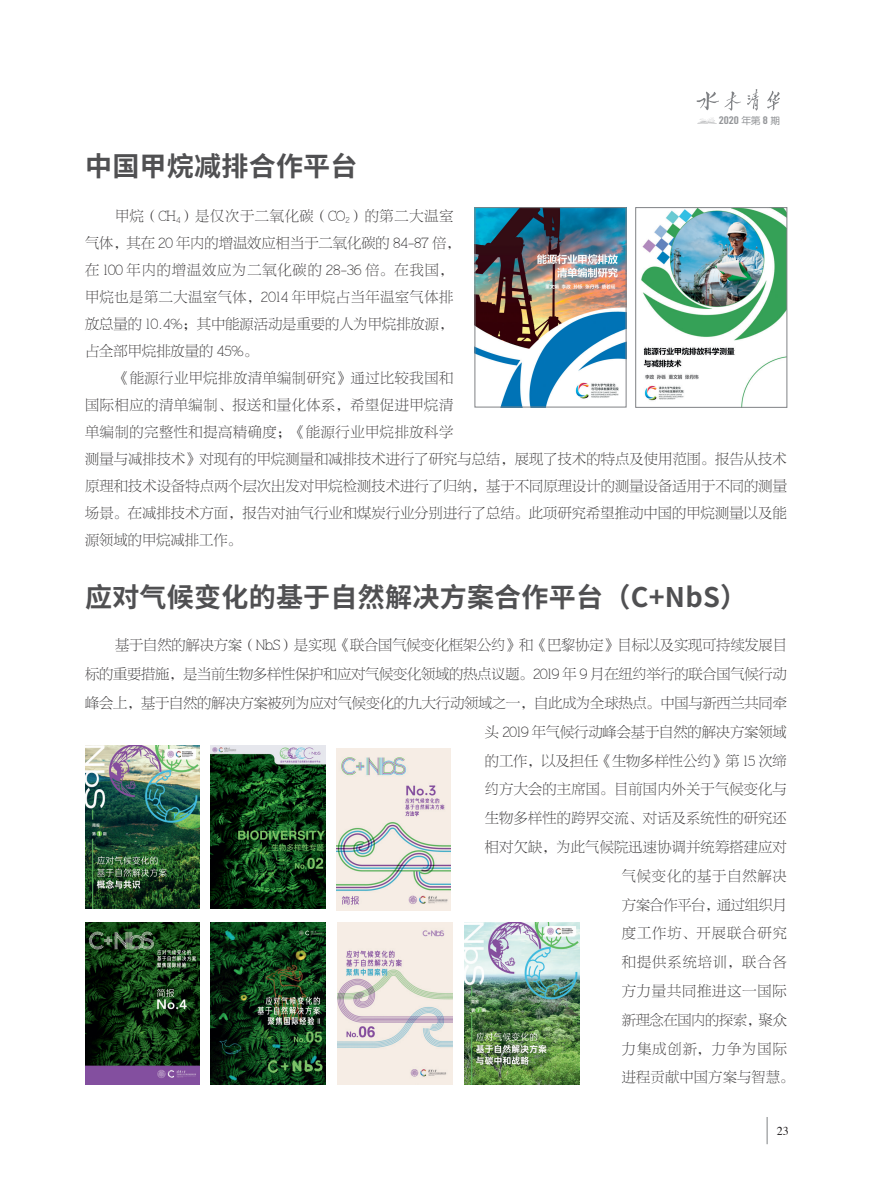
<style>
.page{position:relative;width:872px;height:1191px;background:#fff}
.page>*{position:absolute;margin:0;border:0;box-sizing:border-box;transform-origin:0 0}
.文章标题{font:700 27px "Source Han Sans CN";letter-spacing:.01em;color:#505052}
.正文字体{font:14.25px/27px "FZNBSJW GB1 0";letter-spacing:.005em;color:#312f30}
.正文字体-2{font:14.25px "FZNBSJW GB1 0";letter-spacing:-.015em;color:#312f30}
.正文字体-3{font:14.25px "FZNBSJW GB1 0";letter-spacing:.065em;color:#312f30}
.正文字体-4{font:14.25px "FZNBSJW GB1 0";letter-spacing:-.025em;color:#312f30}
.正文字体-5{font:14.25px "FZNBSJW GB1 0";letter-spacing:.06em;color:#312f30}
.t1{font:12px "Times";color:#231f20}
.t2{font:700 10.8px "DIN Condensed";color:#939598;scale:1.25 1}
.s1{font-family:"FZY3 JW GB1 0";font-weight:400;font-size:9.6px}
</style>
<div class="page">
<svg style="left:767px;top:1117px;width:1px;height:27px"></svg>
<svg style="left:696px;top:91px;width:45px;height:20px"></svg>
<svg style="left:747px;top:89px;width:12px;height:22px"></svg>
<svg style="left:767px;top:91px;width:13px;height:19px"></svg>
<svg style="left:697px;top:117px;width:20px;height:7px"></svg>
<img style="left:477px;top:209px;width:147px;height:196px">
<div style="left:475px;top:207px;width:151px;height:200px;border:1px solid #808285"></div>
<img style="left:641px;top:209px;width:144px;height:196px">
<div style="left:635px;top:207px;width:152px;height:200px;border:1px solid #808285"></div>
<img style="left:85px;top:746px;width:115px;height:162px">
<img style="left:211px;top:746px;width:115px;height:162px">
<img style="left:210px;top:922px;width:115px;height:162px">
<img style="left:337px;top:922px;width:115px;height:162px">
<img style="left:336px;top:748px;width:115px;height:162px">
<img style="left:85px;top:922px;width:115px;height:162px">
<img style="left:464px;top:922px;width:115px;height:162px">
<p class="文章标题" style="left:85px;top:151px;width:274px">中国甲烷减排合作平台</p>
<p class="t2" style="left:719px;top:113px;width:50px">2020 <span class="s1">年第</span> 8 <span class="s1">期</span></p>
<p class="正文字体" style="left:85px;top:203px;width:377px;text-indent:30px">甲烷（CH<sub>4</sub>）是仅次于二氧化碳（CO<sub>2</sub>）的第二大温室气体，其在 20 年内的增温效应相当于二氧化碳的 84-87 倍，在 100 年内的增温效应为二氧化碳的 28-36 倍。在我国，甲烷也是第二大温室气体，2014 年甲烷占当年温室气体排放总量的 10.4%；其中能源活动是重要的人为甲烷排放源，占全部甲烷排放量的 45%。</p>
<p class="正文字体" style="left:85px;top:365px;width:703px;text-indent:30px">《能源行业甲烷排放清单编制研究》通过比较我国和<br>国际相应的清单编制、报送和量化体系，希望促进甲烷清<br>单编制的完整性和提高精确度；《能源行业甲烷排放科学<br>测量与减排技术》对现有的甲烷测量和减排技术进行了研究与总结，展现了技术的特点及使用范围。报告从技术原理和技术设备特点两个层次出发对甲烷检测技术进行了归纳，基于不同原理设计的测量设备适用于不同的测量场景。在减排技术方面，报告对油气行业和煤炭行业分别进行了总结。此项研究希望推动中国的甲烷测量以及能源领域的甲烷减排工作。</p>
<p class="文章标题" style="left:85px;top:581px;width:663px">应对气候变化的基于自然解决方案合作平台（C+NbS）</p>
<p class="正文字体" style="left:115px;top:632px;width:673px">基于自然的解决方案（NbS）是实现《联合国气候变化框架公约》和《巴黎协定》目标以及实现可持续发展目</p>
<p class="正文字体-2" style="left:85px;top:667px;width:703px">标的重要措施，是当前生物多样性保护和应对气候变化领域的热点议题。2019 年 9 月在纽约举行的联合国气候行动</p>
<p class="正文字体-2" style="left:85px;top:695px;width:703px">峰会上，基于自然的解决方案被列为应对气候变化的九大行动领域之一，自此成为全球热点。中国与新西兰共同牵</p>
<p class="正文字体" style="left:485px;top:718px;width:303px">头 2019 年气候行动峰会基于自然的解决方案领域</p>
<p class="正文字体" style="left:485px;top:747px;width:303px">的工作，以及担任《生物多样性公约》第 15 次缔</p>
<p class="正文字体" style="left:485px;top:776px;width:303px">约方大会的主席国。目前国内外关于气候变化与</p>
<p class="正文字体" style="left:485px;top:805px;width:303px">生物多样性的跨界交流、对话及系统性的研究还</p>
<p class="正文字体" style="left:485px;top:834px;width:303px">相对欠缺，为此气候院迅速协调并统筹搭建应对</p>
<p class="正文字体-5" style="left:622px;top:868px;width:167px">气候变化的基于自然解决</p>
<p class="正文字体-4" style="left:622px;top:897px;width:167px">方案合作平台，通过组织月</p>
<p class="正文字体-3" style="left:622px;top:926px;width:167px">度工作坊、开展联合研究</p>
<p class="正文字体-3" style="left:622px;top:955px;width:167px">和提供系统培训，联合各</p>
<p class="正文字体-5" style="left:622px;top:983px;width:167px">方力量共同推进这一国际</p>
<p class="正文字体-4" style="left:622px;top:1012px;width:167px">新理念在国内的探索，聚众</p>
<p class="正文字体-3" style="left:622px;top:1041px;width:167px">力集成创新，力争为国际</p>
<p class="正文字体" style="left:622px;top:1064px;width:174px">进程贡献中国方案与智慧。</p>
<p class="t1" style="left:777px;top:1119px;width:13px">23</p>
</div>
